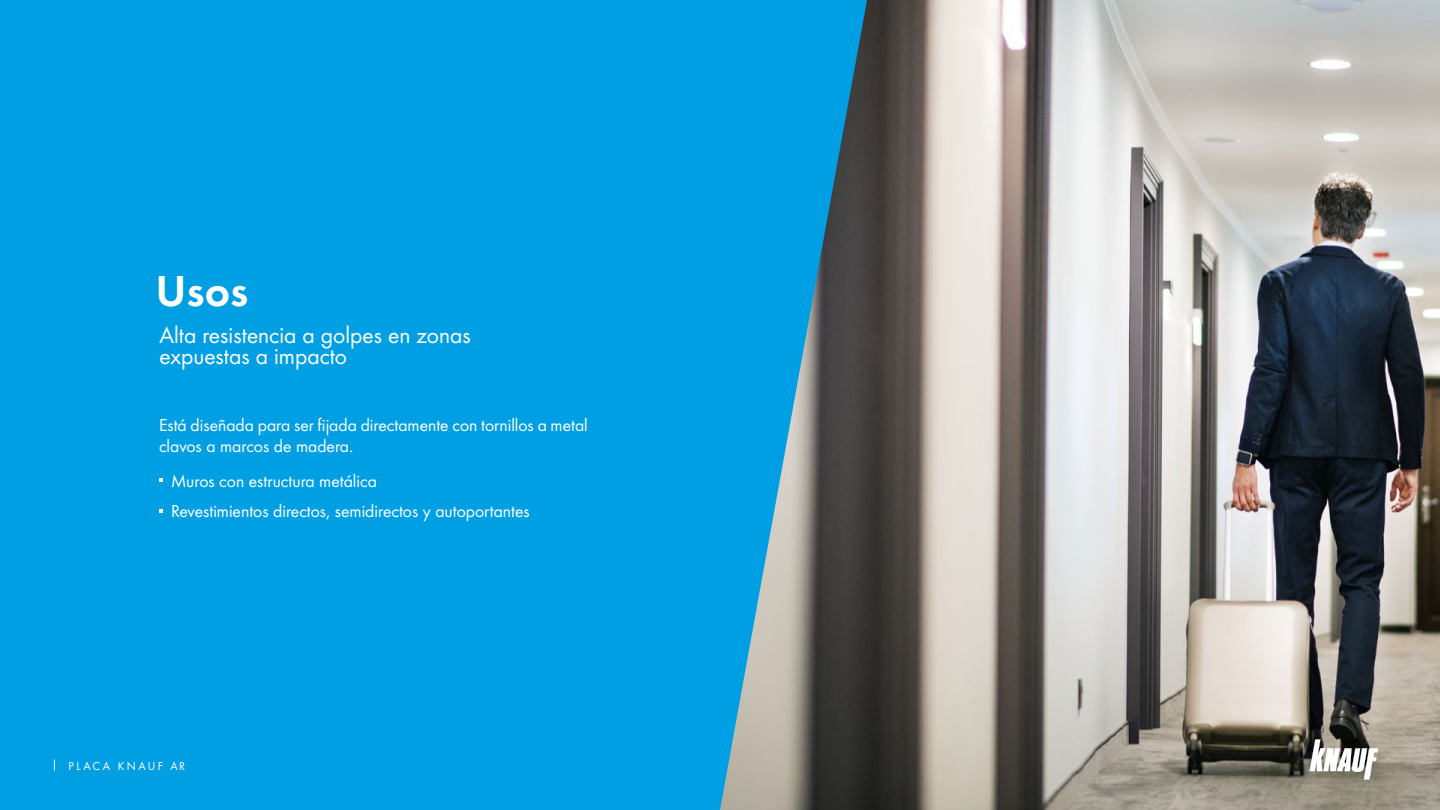
<style>
.page{position:relative;width:1440px;height:810px;background:#fff}
.page>*{position:absolute;margin:0;border:0;box-sizing:border-box;transform-origin:0 0}
.t1{font:45px "Futura Dem";color:#fff}
.t2{font:24px/21px "Futura Boo";color:#fff}
.t3{font:18px/21px "Futura Boo";color:#fff}
.t4{font:12px "Futura Boo";letter-spacing:.2em;color:#fff}
</style>
<div class="page">
<div style="left:0;top:0;width:1043px;height:810px;background:#009fe3"></div>
<img style="left:867px;top:0;width:573px;height:810px">
<svg style="left:160px;top:509px;width:3px;height:4px"></svg>
<svg style="left:720px;top:0;width:147px;height:810px"></svg>
<svg style="left:1310px;top:739px;width:68px;height:41px"></svg>
<h1 class="t1" style="left:155px;top:258px;width:94px">Usos</h1>
<h2 class="t2" style="left:160px;top:325px;width:313px">Alta resistencia a golpes en zonas expuestas a impacto</h2>
<p class="t3" style="left:159px;top:414px;width:472px">Está diseñada para ser fijada directamente con tornillos a metal o con clavos a marcos de madera.</p>
<p class="t3" style="left:171px;top:466px;width:360px;line-height:30px">Muros con estructura metálica<br>Revestimientos directos, semidirectos y autoportantes</p>
<p class="t4" style="left:69px;top:758px;width:118px">PLACA KNAUF AR</p>
</div>
